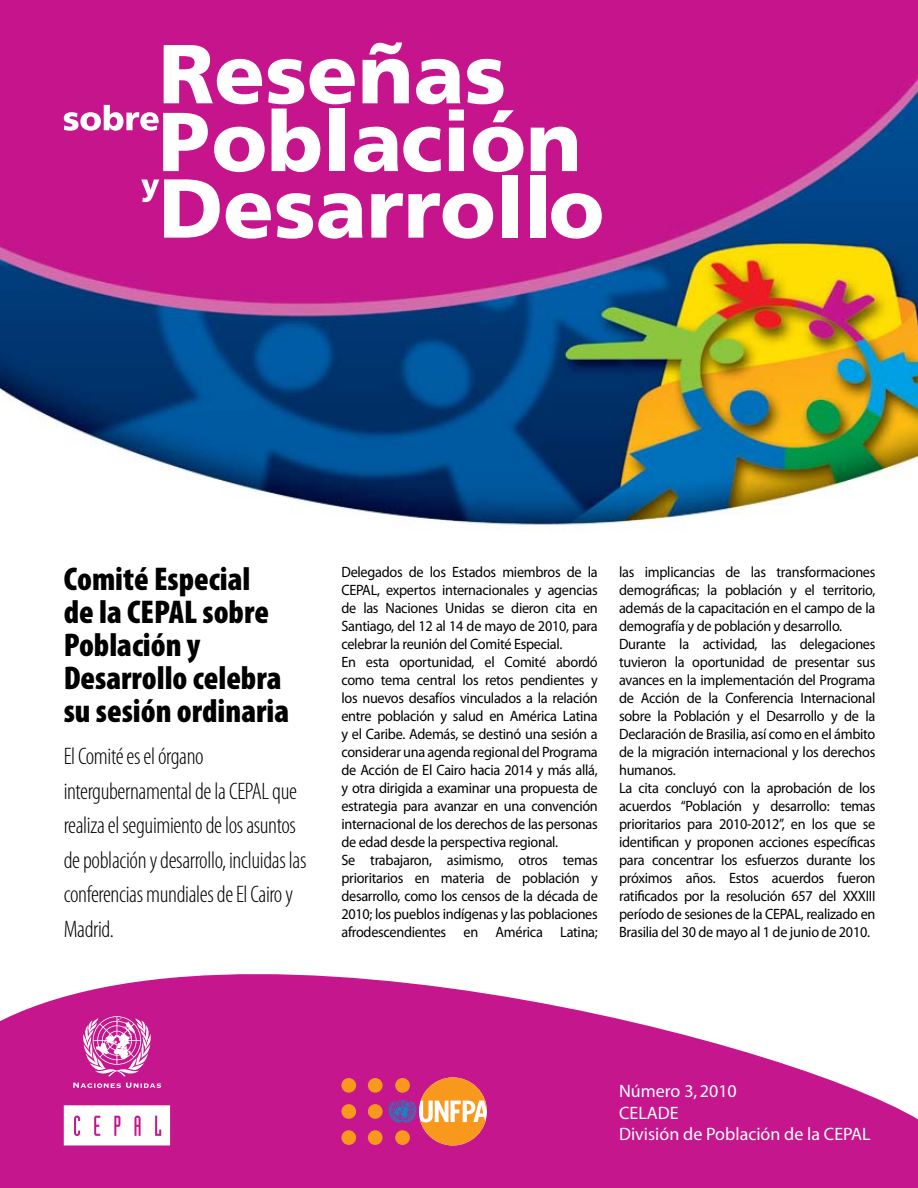
<style>
.page{position:relative;width:918px;height:1188px;background:#fff}
.page>*{position:absolute;margin:0;border:0;box-sizing:border-box;transform-origin:0 0}
.t1{font:900 condensed 33px/33px "Myriad Pro";color:#000}
.t2{font:300 condensed 24px/34.5px "Myriad Pro";letter-spacing:-.015em;color:#000}
.t3{font:18px/21.6px "Myriad";color:#fff}
.t4{font:15px/18px "Myriad Pro";letter-spacing:-.02em;color:#000;scale:.95 1}
</style>
<div class="page">
<svg style="left:0;top:974px;width:918px;height:214px;fill:#c6168d"></svg>
<div style="left:368px;top:1104px;width:15px;height:15px;background:#f8991d;border-radius:50%"></div>
<div style="left:368px;top:1130px;width:15px;height:15px;background:#f8991d;border-radius:50%"></div>
<div style="left:368px;top:1078px;width:15px;height:15px;background:#f8991d;border-radius:50%"></div>
<div style="left:341px;top:1104px;width:15px;height:15px;background:#f8991d;border-radius:50%"></div>
<div style="left:341px;top:1130px;width:15px;height:15px;background:#f8991d;border-radius:50%"></div>
<div style="left:341px;top:1078px;width:15px;height:15px;background:#f8991d;border-radius:50%"></div>
<svg style="left:389px;top:1077px;width:98px;height:68px;background:#dc766a"></svg>
<svg style="left:83px;top:1016px;width:68px;height:60px"></svg>
<svg style="left:73px;top:1083px;width:88px;height:5px"></svg>
<div style="left:65px;top:1106px;width:104px;height:39px;background:#fff"></div>
<div style="left:64px;top:1105px;width:106px;height:40px;border:2px solid #fff"></div>
<svg style="left:74px;top:1116px;width:6px;height:20px"></svg>
<svg style="left:94px;top:1116px;width:6px;height:20px"></svg>
<svg style="left:114px;top:1116px;width:6px;height:20px"></svg>
<svg style="left:134px;top:1116px;width:7px;height:20px"></svg>
<svg style="left:155px;top:1116px;width:6px;height:20px"></svg>
<img style="left:0;top:0;width:918px;height:527px">
<svg style="left:141px;top:179px;width:79px;height:59px"></svg>
<svg style="left:226px;top:193px;width:45px;height:46px"></svg>
<svg style="left:277px;top:193px;width:86px;height:46px"></svg>
<svg style="left:371px;top:193px;width:122px;height:46px"></svg>
<div style="left:502px;top:175px;width:15px;height:63px;background:#fff"></div>
<div style="left:530px;top:175px;width:15px;height:63px;background:#fff"></div>
<svg style="left:551px;top:193px;width:51px;height:46px"></svg>
<svg style="left:64px;top:43px;width:459px;height:129px"></svg>
<svg style="left:531px;top:127px;width:46px;height:44px"></svg>
<h1 class="t1" style="left:64px;top:563px;width:227px">Comité Especial<br>de la CEPAL sobre<br>Población y<br>Desarrollo celebra su sesión ordinaria</h1>
<p class="t4" style="left:341px;top:562px;width:271px">Delegados de los Estados miembros de la CEPAL, expertos internacionales y agencias de las Naciones Unidas se dieron cita en Santiago, del 12 al 14 de mayo de 2010, para celebrar la reunión del Comité Especial.<br>En esta oportunidad, el Comité abordó como tema central los retos pendientes y los nuevos desafíos vinculados a la relación entre población y salud en América Latina y el Caribe. Además, se destinó una sesión a considerar una agenda regional del Programa de Acción de El Cairo hacia 2014 y más allá, y otra dirigida a examinar una propuesta de estrategia para avanzar en una convención internacional de los derechos de las personas de edad desde la perspectiva regional.<br>Se trabajaron, asimismo, otros temas prioritarios en materia de población y desarrollo, como los censos de la década de 2010; los pueblos indígenas y las poblaciones afrodescendientes en América Latina;</p>
<p class="t4" style="left:619px;top:562px;width:271px">las implicancias de las transformaciones demográficas; la población y el territorio, además de la capacitación en el campo de la demografía y de población y desarrollo.<br>Durante la actividad, las delegaciones tuvieron la oportunidad de presentar sus avances en la implementación del Programa de Acción de la Conferencia Internacional sobre la Población y el Desarrollo y de la Declaración de Brasilia, así como en el ámbito de la migración internacional y los derechos humanos.<br>La cita concluyó con la aprobación de los acuerdos “Población y desarrollo: temas prioritarios para 2010-2012”, en los que se identifican y proponen acciones específicas para concentrar los esfuerzos durante los próximos años. Estos acuerdos fueron ratificados por la resolución 657 del XXXIII período de sesiones de la CEPAL, realizado en Brasilia del 30 de mayo al 1 de junio de 2010.</p>
<h2 class="t2" style="left:64px;top:740px;width:244px">El Comité es el órgano intergubernamental de la CEPAL que realiza el seguimiento de los asuntos de población y desarrollo, incluidas las conferencias mundiales de El Cairo y<br>Madrid.</h2>
<p class="t3" style="left:619px;top:1081px;width:253px">Número 3, 2010<br>CELADE<br>División de Población de la CEPAL</p>
</div>
